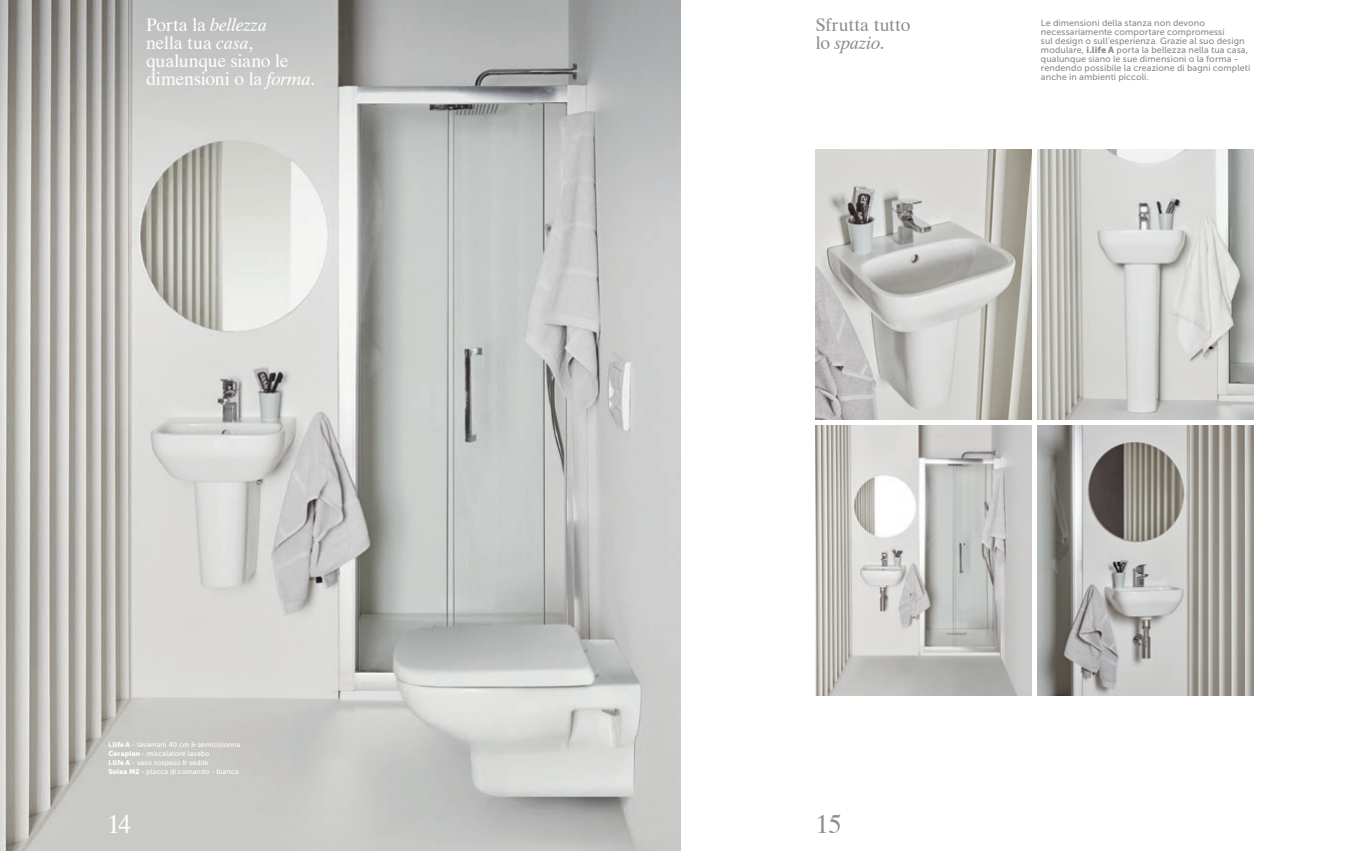
<style>
.page{position:relative;width:1361px;height:851px;background:#fff}
.page>*{position:absolute;margin:0;border:0;box-sizing:border-box;transform-origin:0 0}
.t1{font:26px "Dutch 801 BT";color:#8a8c8f}
.t2{font:26px "Dutch 801 BT";color:#fff}
.t3{font:18px/18px "Dutch 801 BT";letter-spacing:-.015em;color:#fff}
.t4{font:18px/18px "Dutch 801 BT";letter-spacing:.005em;color:#8a8c8f}
.t5{font:9px/9px "Museo Sans 500";letter-spacing:.01em;color:#8a8c8f}
.t6{font:7px/9px "Museo Sans 500";letter-spacing:.02em;color:#fff}
.s1{font-style:italic}
.s2{font-family:"Museo Sans 900"}
</style>
<div class="page">
<img style="left:0;top:0;width:680px;height:850px">
<img style="left:816px;top:149px;width:216px;height:270px">
<img style="left:1038px;top:425px;width:216px;height:270px">
<img style="left:816px;top:425px;width:216px;height:270px">
<img style="left:1038px;top:149px;width:216px;height:270px">
<h2 class="t3" style="left:146px;top:15px;width:171px">Porta la <span class="s1">bellezza<br></span>nella tua <span class="s1">casa</span>, qualunque siano le dimensioni o la <span class="s1">forma</span>.</h2>
<h2 class="t4" style="left:816px;top:15px;width:96px">Sfrutta tutto lo <span class="s1">spazio</span>.</h2>
<p class="t5" style="left:1041px;top:18px;width:211px">Le dimensioni della stanza non devono necessariamente comportare compromessi<br>sul design o sull’esperienza. Grazie al suo design modulare, <span class="s2">i.life A</span> porta la bellezza nella tua casa, qualunque siano le sue dimensioni o la forma - rendendo possibile la creazione di bagni completi anche in ambienti piccoli.</p>
<p class="t6" style="left:108px;top:739px;width:134px"><span class="s2">i.life A</span> - lavamani 40 cm &amp; semicolonna <span class="s2">Ceraplan</span> - miscelatore lavabo<br><span class="s2">i.life A</span> - vaso sospeso &amp; sedile<br><span class="s2">Solea M2</span> - placca di comando - bianca</p>
<h1 class="t2" style="left:107px;top:808px;width:26px">14</h1>
<h1 class="t1" style="left:816px;top:808px;width:27px">15</h1>
</div>
